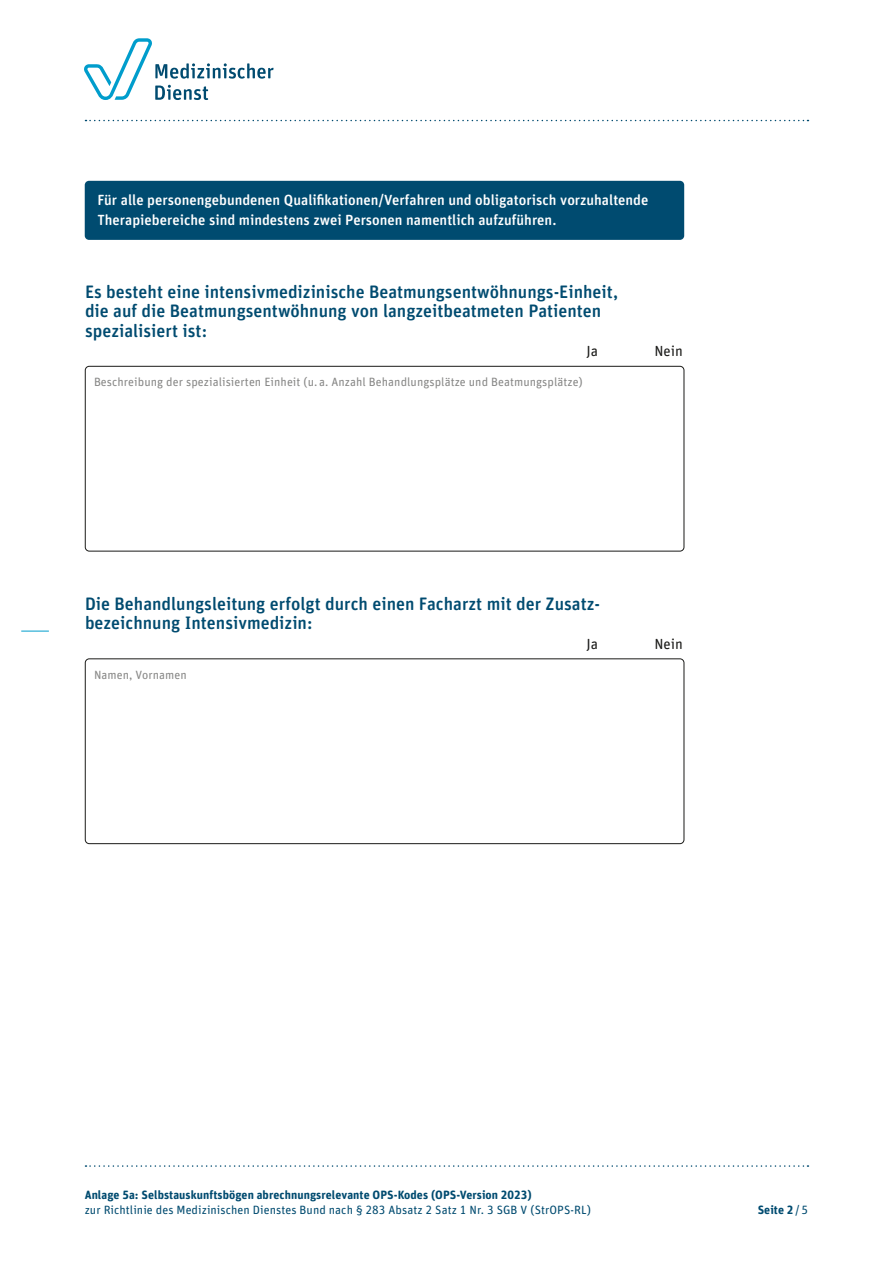
<style>
.page{position:relative;width:893px;height:1263px;background:#fff}
.page>*{position:absolute;margin:0;border:0;box-sizing:border-box;transform-origin:0 0}
.H3_Zwischenheadline{font:500 18px/19.5px "Unit Rounded Pro";color:#004b70}
.Unterzeilen{font:500 14.7px/19.5px "Unit Rounded Pro";color:#fff}
.Strukturprüfungen_ja{font:14.7px "Unit Rounded Pro";color:#1a1a18}
.Bescheibung_Textfeld{font:12px "Unit Rounded Pro";letter-spacing:.005em;color:#878786}
.Paginierung{font:700 12px "Unit Rounded Pro";letter-spacing:.005em;color:#004b70}
.t1{font:12px "Unit Rounded Pro";letter-spacing:.005em;color:#004b70}
.s1{font-weight:400}
</style>
<div class="page">
<svg style="left:85px;top:1165px;width:723px;height:2px"></svg>
<svg style="left:85px;top:120px;width:723px;height:1px"></svg>
<svg style="left:21px;top:631px;width:28px;height:1px"></svg>
<svg style="left:84px;top:38px;width:190px;height:62px"></svg>
<div style="left:85px;top:366px;width:599px;height:185px;border:1px solid #1a1a18;border-radius:4px"></div>
<div style="left:85px;top:659px;width:599px;height:185px;border:1px solid #1a1a18;border-radius:4px"></div>
<div style="left:85px;top:181px;width:599px;height:59px;background:#004b70;border-radius:4px"></div>
<p class="Unterzeilen" style="left:97px;top:190px;width:552px">Für alle personengebundenen Qualifikationen/Verfahren und obligatorisch vorzuhaltende<br>Therapiebereiche sind mindestens zwei Personen namentlich aufzuführen.</p>
<h3 class="H3_Zwischenheadline" style="left:85px;top:281px;width:535px">Es besteht eine intensivmedizinische Beatmungsentwöhnungs-Einheit, die auf die Beatmungsentwöhnung von langzeitbeatmeten Patienten spezialisiert ist:</h3>
<p class="Strukturprüfungen_ja" style="left:586px;top:341px;width:13px">Ja</p>
<p class="Strukturprüfungen_ja" style="left:654px;top:341px;width:30px">Nein</p>
<p class="Bescheibung_Textfeld" style="left:94px;top:374px;width:490px">Beschreibung der spezialisierten Einheit (u. a. Anzahl Behandlungsplätze und Beatmungsplätze)</p>
<h3 class="H3_Zwischenheadline" style="left:85px;top:593px;width:515px">Die Behandlungsleitung erfolgt durch einen Facharzt mit der Zusatz&shy;bezeichnung Intensivmedizin:</h3>
<p class="Strukturprüfungen_ja" style="left:586px;top:634px;width:13px">Ja</p>
<p class="Strukturprüfungen_ja" style="left:654px;top:634px;width:30px">Nein</p>
<p class="Bescheibung_Textfeld" style="left:94px;top:666px;width:94px">Namen, Vornamen</p>
<p class="Paginierung" style="left:85px;top:1186px;width:449px">Anlage 5a: Selbstauskunftsbögen abrechnungsrelevante OPS-Kodes (OPS-Version 2023)</p>
<p class="t1" style="left:85px;top:1202px;width:508px">zur Richtlinie des Medizinischen Dienstes Bund nach § 283 Absatz 2 Satz 1 Nr. 3 SGB V (StrOPS-RL)</p>
<p class="Paginierung" style="left:758px;top:1201px;width:52px">Seite 2<span class="s1">/5</span></p>
</div>
